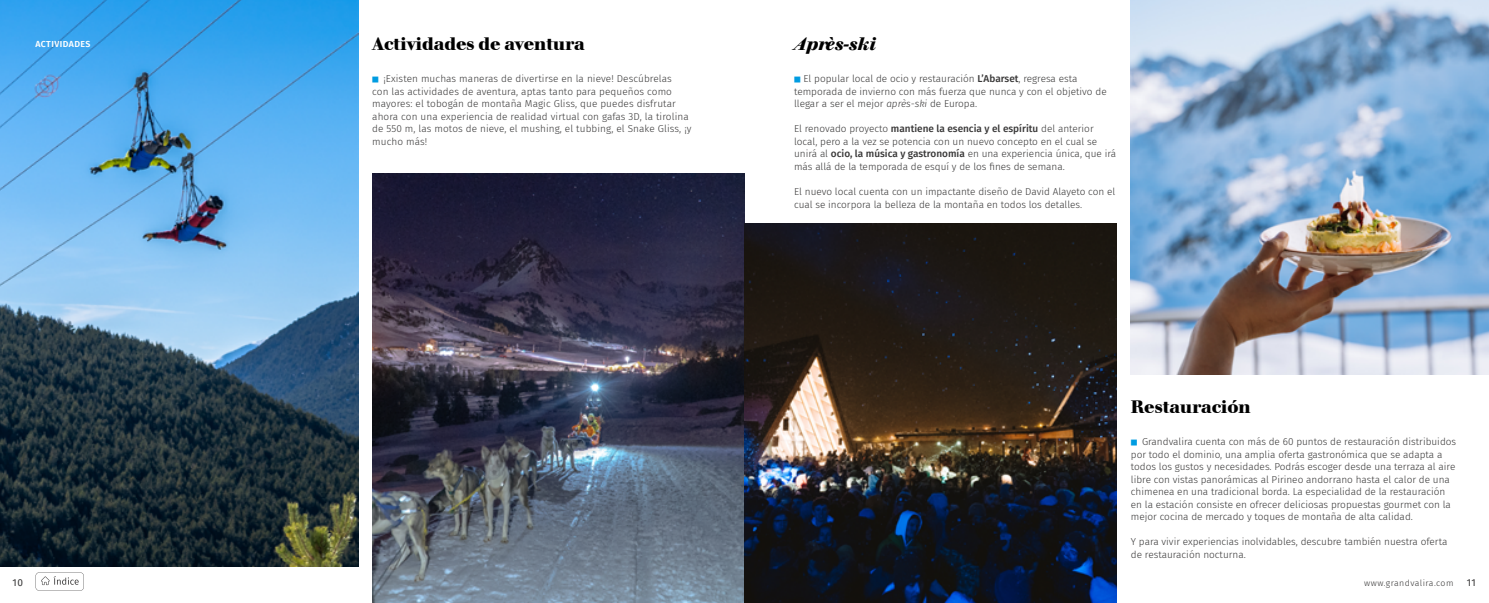
<style>
.page{position:relative;width:1489px;height:603px;background:#fff}
.page>*{position:absolute;margin:0;border:0;box-sizing:border-box;transform-origin:0 0}
.t1{font:700 18.75px "Walbaum Buc T";color:#000}
.t2{font:italic 700 18.75px "Walbaum Buc T";color:#000}
.t3{font:300 10px/12.5px "Fira Sans";color:#373636}
.t4{font:10px "Fira Sans";color:#373636}
.t5{font:300 8.75px "Fira Sans";letter-spacing:.05em;color:#373636}
.t6{font:600 8.75px "Fira Sans";letter-spacing:.05em;color:#fff}
.s1{font-family:"Source Sans Pro";font-weight:700;font-size:7.5px;color:#009ce1}
.s2{font-weight:500}
.s3{font-style:italic}
</style>
<div class="page">
<img style="left:0;top:0;width:358px;height:566px">
<svg style="left:35px;top:572px;width:49px;height:18px"></svg>
<img style="left:372px;top:173px;width:372px;height:429px">
<img style="left:744px;top:223px;width:372px;height:379px">
<img style="left:1130px;top:0;width:358px;height:374px">
<p class="t6" style="left:35px;top:37px;width:56px">ACTIVIDADES</p>
<p class="t4" style="left:13px;top:575px;width:12px">10</p>
<h1 class="t1" style="left:372px;top:33px;width:214px">Actividades de aventura</h1>
<p class="t3" style="left:372px;top:72px;width:321px"><span class="s1">■</span> ¡Existen muchas maneras de divertirse en la nieve! Descúbrelas<br>con las actividades de aventura, aptas tanto para pequeños como mayores: el tobogán de montaña Magic Gliss, que puedes disfrutar ahora con una experiencia de realidad virtual con gafas 3D, la tirolina de 550 m, las motos de nieve, el mushing, el tubbing, el Snake Gliss, ¡y mucho más!</p>
<h1 class="t2" style="left:794px;top:33px;width:84px">Après-ski</h1>
<p class="t3" style="left:794px;top:72px;width:314px"><span class="s1">■</span> El popular local de ocio y restauración <span class="s2">L’Abarset</span>, regresa esta temporada de invierno con más fuerza que nunca y con el objetivo de llegar a ser el mejor <span class="s3">après-ski</span> de Europa.</p>
<p class="t3" style="left:794px;top:122px;width:323px">El renovado proyecto <span class="s2">mantiene la esencia y el espíritu</span> del anterior local, pero a la vez se potencia con un nuevo concepto en el cual se unirá al <span class="s2">ocio, la música y gastronomía</span> en una experiencia única, que irá más allá de la temporada de esquí y de los fines de semana.</p>
<p class="t3" style="left:794px;top:185px;width:323px">El nuevo local cuenta con un impactante diseño de David Alayeto con el cual se incorpora la belleza de la montaña en todos los detalles.</p>
<h1 class="t1" style="left:1130px;top:395px;width:121px">Restauración</h1>
<p class="t3" style="left:1130px;top:435px;width:327px"><span class="s1">■</span> Grandvalira cuenta con más de 60 puntos de restauración distribuidos por todo el dominio, una amplia oferta gastronómica que se adapta a todos los gustos y necesidades. Podrás escoger desde una terraza al aire libre con vistas panorámicas al Pirineo andorrano hasta el calor de una chimenea en una tradicional borda. La especialidad de la restauración en la estación consiste en ofrecer deliciosas propuestas gourmet con la mejor cocina de mercado y toques de montaña de alta calidad.</p>
<p class="t3" style="left:1130px;top:535px;width:318px">Y para vivir experiencias inolvidables, descubre también nuestra oferta de restauración nocturna.</p>
<p class="t5" style="left:1363px;top:576px;width:91px">www.grandvalira.com</p>
<p class="t4" style="left:1466px;top:575px;width:11px">11</p>
</div>
